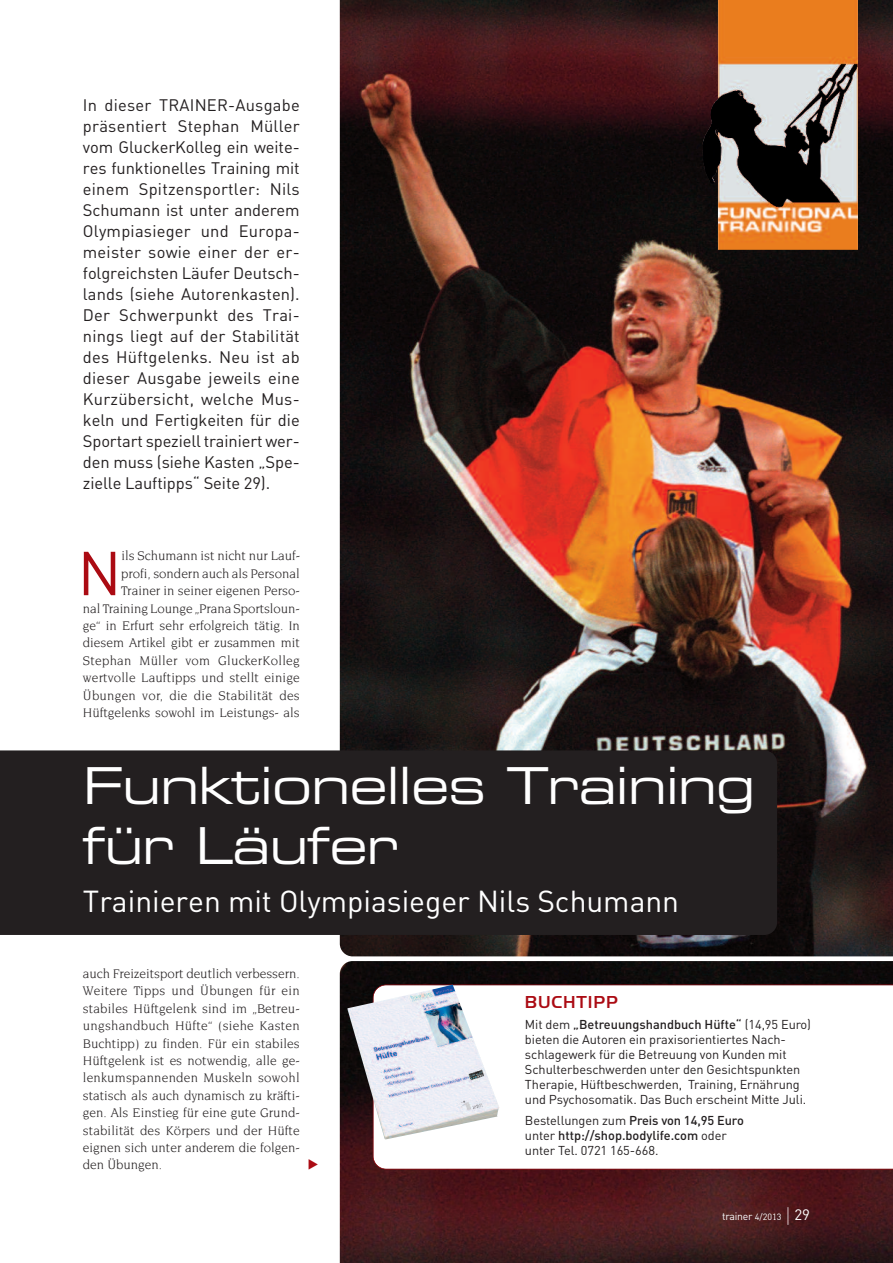
<style>
.page{position:relative;width:893px;height:1263px;background:#fff}
.page>*{position:absolute;margin:0;border:0;box-sizing:border-box;transform-origin:0 0}
.t1{font:60.9px "DIN";color:#ab0b13}
.t2{font:51px/60px "Eurostile LT Pro Ex 2";letter-spacing:-.015em;color:#fff}
.t3{font:30px "DIN De";color:#fff}
.t4{font:500 18px "Handel Gothic LT";letter-spacing:.05em;color:#ab0b13}
.t5{font:16.5px/21px "DIN De";letter-spacing:-.005em;color:#231f20;text-align:justify}
.t6{font:13.5px/17.4px "Novarese";color:#231f20;text-align:right}
.t7{font:12.75px/15px "DIN";letter-spacing:-.005em;color:#231f20}
.t8{font:10.5px "DIN De";letter-spacing:-.025em;color:#fff}
.s1{font-weight:500}
.s2{font-size:9px}
.s3{font-size:15px}
</style>
<div class="page">
<img style="left:340px;top:0;width:553px;height:956px">
<div style="left:0;top:750px;width:777px;height:185px;background:#231f20"></div>
<img style="left:340px;top:961px;width:553px;height:302px">
<svg style="left:373px;top:984px;width:520px;height:185px"></svg>
<img style="left:347px;top:984px;width:152px;height:155px">
<img style="left:702px;top:0;width:156px;height:250px">
<svg style="left:788px;top:1207px;width:1px;height:18px"></svg>
<p class="t5" style="left:83px;top:94px;width:218px">In dieser TRAINER-Ausgabe präsentiert Stephan Müller vom GluckerKolleg ein weite&shy;res funktionelles Training mit einem Spitzensportler: Nils Schumann ist unter anderem Olympiasieger und Europa&shy;meister sowie einer der er&shy;folgreichsten Läufer Deutsch&shy;lands (siehe Autorenkasten).<br>Der Schwerpunkt des Trai&shy;nings liegt auf der Stabilität des Hüftgelenks. Neu ist ab dieser Ausgabe jeweils eine Kurzübersicht, welche Mus&shy;keln und Fertigkeiten für die Sportart speziell trainiert wer&shy;den muss (siehe Kasten „Spe&shy;zielle Lauftipps“ Seite 29).</p>
<p class="t6" style="left:83px;top:548px;width:219px">ils Schumann ist nicht nur Lauf-<br>profi, sondern auch als Personal Trainer in seiner eigenen Perso-<br>nal Training Lounge „Prana Sportsloun&shy;ge“ in Erfurt sehr erfolgreich tätig. In diesem Artikel gibt er zusammen mit Stephan Müller vom GluckerKolleg wertvolle Lauftipps und stellt einige Übungen vor, die die Stabilität des Hüftgelenks sowohl im Leistungs- als</p>
<h1 class="t1" style="left:78px;top:538px;width:45px">N</h1>
<h2 class="t2" style="left:83px;top:760px;width:674px">Funktionelles Training für Läufer</h2>
<h3 class="t3" style="left:83px;top:884px;width:598px">Trainieren mit Olympiasieger Nils Schumann</h3>
<p class="t6" style="left:83px;top:965px;width:218px;text-align:justify">auch Freizeitsport deutlich verbessern.<br>Weitere Tipps und Übungen für ein stabiles Hüftgelenk sind im „Betreu&shy;ungshandbuch Hüfte“ (siehe Kasten Buchtipp) zu finden. Für ein stabiles Hüftgelenk ist es notwendig, alle ge&shy;lenkumspannenden Muskeln sowohl statisch als auch dynamisch zu kräfti&shy;gen. Als Einstieg für eine gute Grund&shy;stabilität des Körpers und der Hüfte eignen sich unter anderem die folgen&shy;den Übungen.</p>
<h3 class="t4" style="left:525px;top:991px;width:94px">BUCHTIPP</h3>
<p class="t7" style="left:525px;top:1017px;width:288px">Mit dem <span class="s1">„Betreuungshandbuch Hüfte“</span> (14,95 Euro) bieten die Autoren ein praxisorientiertes Nach&shy;schlagewerk für die Betreuung von Kunden mit Schulterbeschwerden unter den Gesichtspunkten Therapie, Hüftbeschwerden, Training, Ernährung und Psychosomatik. Das Buch erscheint Mitte Juli.</p>
<p class="t7" style="left:525px;top:1113px;width:220px">Bestellungen zum <span class="s1">Preis von 14,95 Euro </span>unter <span class="s1">http://shop.bodylife.com</span> oder unter Tel. 0721 165-668.</p>
<p class="t8" style="left:722px;top:1210px;width:89px">trainer <span class="s2">4/2013</span> <span class="s3">29</span></p>
</div>
